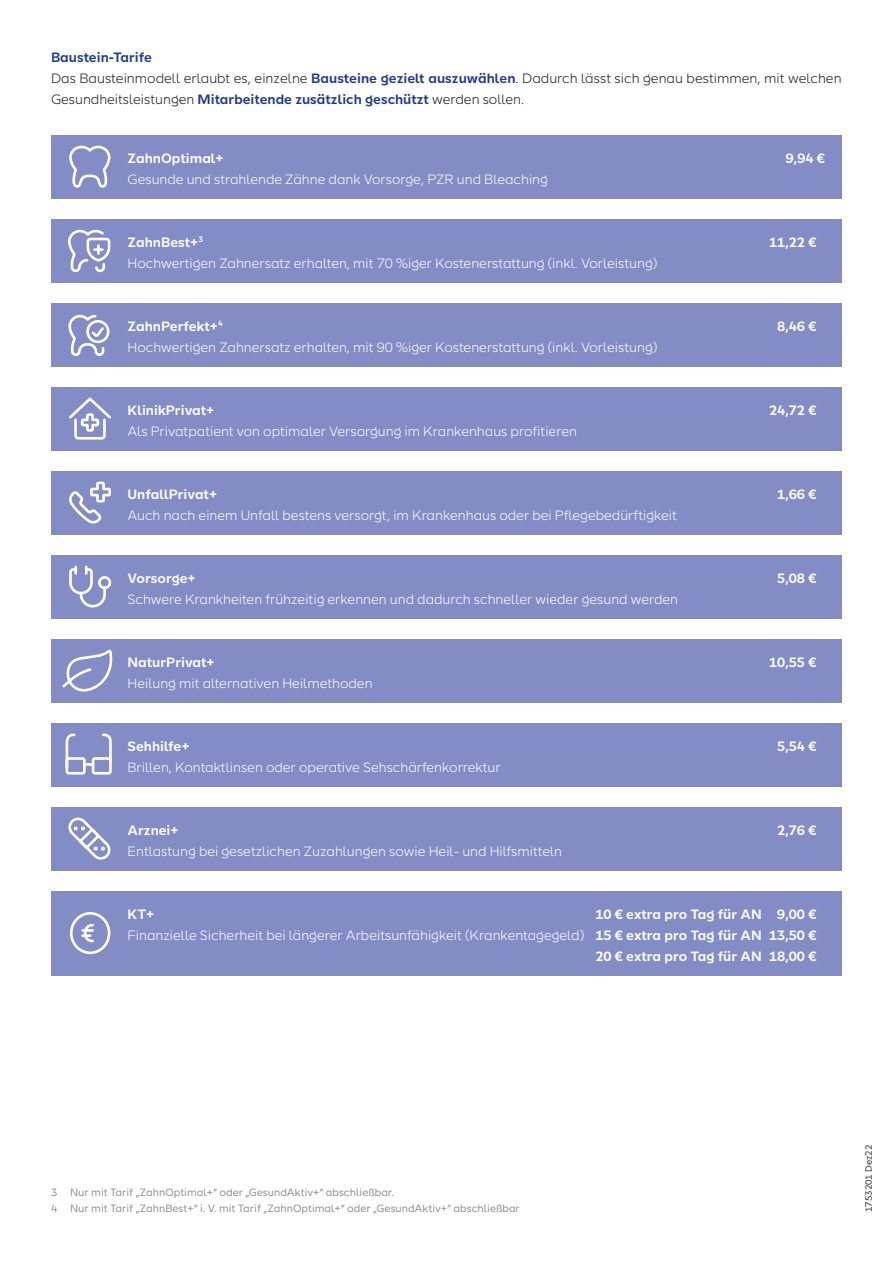
<style>
.page{position:relative;width:893px;height:1263px;background:#fff}
.page>*{position:absolute;margin:0;border:0;box-sizing:border-box;transform-origin:0 0}
.t1{font:300 13.5px "SI Sans";color:#fff}
.t2{font:600 13.5px/21px "SI Sans";color:#fff;text-align:right}
.t3{font:300 13.5px/21px "SI Sans";color:#1d1d1b}
.t4{font:10.5px/15.8px "SI Sans";color:#878787}
.t5{font:9px "SI Sans";color:#1d1d1b}
.s1{font-weight:600;color:#213b8f}
.s2{font-weight:300}
</style>
<div class="page">
<div style="left:51px;top:555px;width:791px;height:64px;background:#848cc5"></div>
<div style="left:51px;top:135px;width:791px;height:64px;background:#848cc5"></div>
<div style="left:51px;top:639px;width:791px;height:64px;background:#848cc5"></div>
<div style="left:51px;top:219px;width:791px;height:64px;background:#848cc5"></div>
<div style="left:51px;top:807px;width:791px;height:64px;background:#848cc5"></div>
<div style="left:51px;top:387px;width:791px;height:64px;background:#848cc5"></div>
<div style="left:51px;top:303px;width:791px;height:64px;background:#848cc5"></div>
<div style="left:51px;top:723px;width:791px;height:64px;background:#848cc5"></div>
<div style="left:51px;top:471px;width:791px;height:64px;background:#848cc5"></div>
<div style="left:51px;top:891px;width:791px;height:84px;background:#848cc5"></div>
<svg style="left:69px;top:145px;width:42px;height:43px"></svg>
<svg style="left:69px;top:481px;width:42px;height:43px"></svg>
<svg style="left:62px;top:649px;width:51px;height:43px"></svg>
<svg style="left:69px;top:565px;width:43px;height:43px"></svg>
<svg style="left:65px;top:733px;width:47px;height:42px"></svg>
<svg style="left:68px;top:817px;width:43px;height:43px"></svg>
<svg style="left:70px;top:912px;width:41px;height:43px"></svg>
<svg style="left:68px;top:230px;width:43px;height:210px"></svg>
<p class="t3" style="left:51px;top:45px;width:792px"><span class="s1">Baustein-Tarife<br></span>Das Bausteinmodell erlaubt es, einzelne <span class="s1">Bausteine gezielt auszuwählen</span>. Dadurch lässt sich genau bestimmen, mit welchen<br>Gesundheitsleistungen <span class="s1">Mitarbeitende zusätzlich geschützt</span> werden sollen.</p>
<p class="t2" style="left:128px;top:146px;width:98px">ZahnOptimal+</p>
<p class="t2" style="left:786px;top:146px;width:41px">9,94 €</p>
<p class="t1" style="left:128px;top:169px;width:422px">Gesunde und strahlende Zähne dank Vorsorge, PZR und Bleaching</p>
<p class="t2" style="left:128px;top:231px;width:77px">ZahnBest+<sup>3</sup></p>
<p class="t2" style="left:769px;top:231px;width:49px">11,22 €</p>
<p class="t1" style="left:128px;top:254px;width:531px">Hochwertigen Zahnersatz erhalten, mit 70 %iger Kostenerstattung (inkl. Vorleistung)</p>
<p class="t2" style="left:128px;top:315px;width:97px">ZahnPerfekt+<sup>4</sup></p>
<p class="t2" style="left:777px;top:315px;width:41px">8,46 €</p>
<p class="t1" style="left:128px;top:338px;width:531px">Hochwertigen Zahnersatz erhalten, mit 90 %iger Kostenerstattung (inkl. Vorleistung)</p>
<p class="t2" style="left:128px;top:399px;width:88px">KlinikPrivat+</p>
<p class="t2" style="left:769px;top:399px;width:49px">24,72 €</p>
<p class="t1" style="left:128px;top:422px;width:451px">Als Privatpatient von optimaler Versorgung im Krankenhaus profitieren</p>
<p class="t2" style="left:128px;top:483px;width:91px">UnfallPrivat+</p>
<p class="t2" style="left:777px;top:483px;width:41px">1,66 €</p>
<p class="t1" style="left:128px;top:506px;width:551px">Auch nach einem Unfall bestens versorgt, im Krankenhaus oder bei Pflegebedürftigkeit</p>
<p class="t2" style="left:128px;top:567px;width:70px">Vorsorge+</p>
<p class="t2" style="left:777px;top:567px;width:41px">5,08 €</p>
<p class="t1" style="left:128px;top:590px;width:552px">Schwere Krankheiten frühzeitig erkennen und dadurch schneller wieder gesund werden</p>
<p class="t2" style="left:128px;top:651px;width:89px">NaturPrivat+</p>
<p class="t2" style="left:769px;top:651px;width:49px">10,55 €</p>
<p class="t1" style="left:128px;top:674px;width:247px">Heilung mit alternativen Heilmethoden</p>
<p class="t2" style="left:128px;top:735px;width:63px">Sehhilfe+</p>
<p class="t2" style="left:777px;top:735px;width:41px">5,54 €</p>
<p class="t1" style="left:128px;top:758px;width:375px">Brillen, Kontaktlinsen oder operative Sehschärfenkorrektur</p>
<p class="t2" style="left:128px;top:819px;width:53px">Arznei+</p>
<p class="t2" style="left:777px;top:819px;width:41px">2,76 €</p>
<p class="t1" style="left:128px;top:842px;width:436px">Entlastung bei gesetzlichen Zuzahlungen sowie Heil- und Hilfsmitteln</p>
<p class="t2" style="left:128px;top:902px;width:690px">10 € extra pro Tag für AN 9,00 €<br><span class="s2">Finanzielle Sicherheit bei längerer Arbeitsunfähigkeit (Krankentagegeld)</span> 15 € extra pro Tag für AN 13,50 €<br>20 € extra pro Tag für AN 18,00 €</p>
<p class="t2" style="left:128px;top:902px;width:28px">KT+</p>
<p class="t4" style="left:51px;top:1184px;width:470px">3 Nur mit Tarif „ZahnOptimal+“ oder „GesundAktiv+“ abschließbar.<br>4 Nur mit Tarif „ZahnBest+“ i. V. mit Tarif „ZahnOptimal+“ oder „GesundAktiv+“ abschließbar</p>
<p class="t5" style="left:862px;top:1212px;width:69px;rotate:-90deg">1753201 Dez22</p>
</div>
